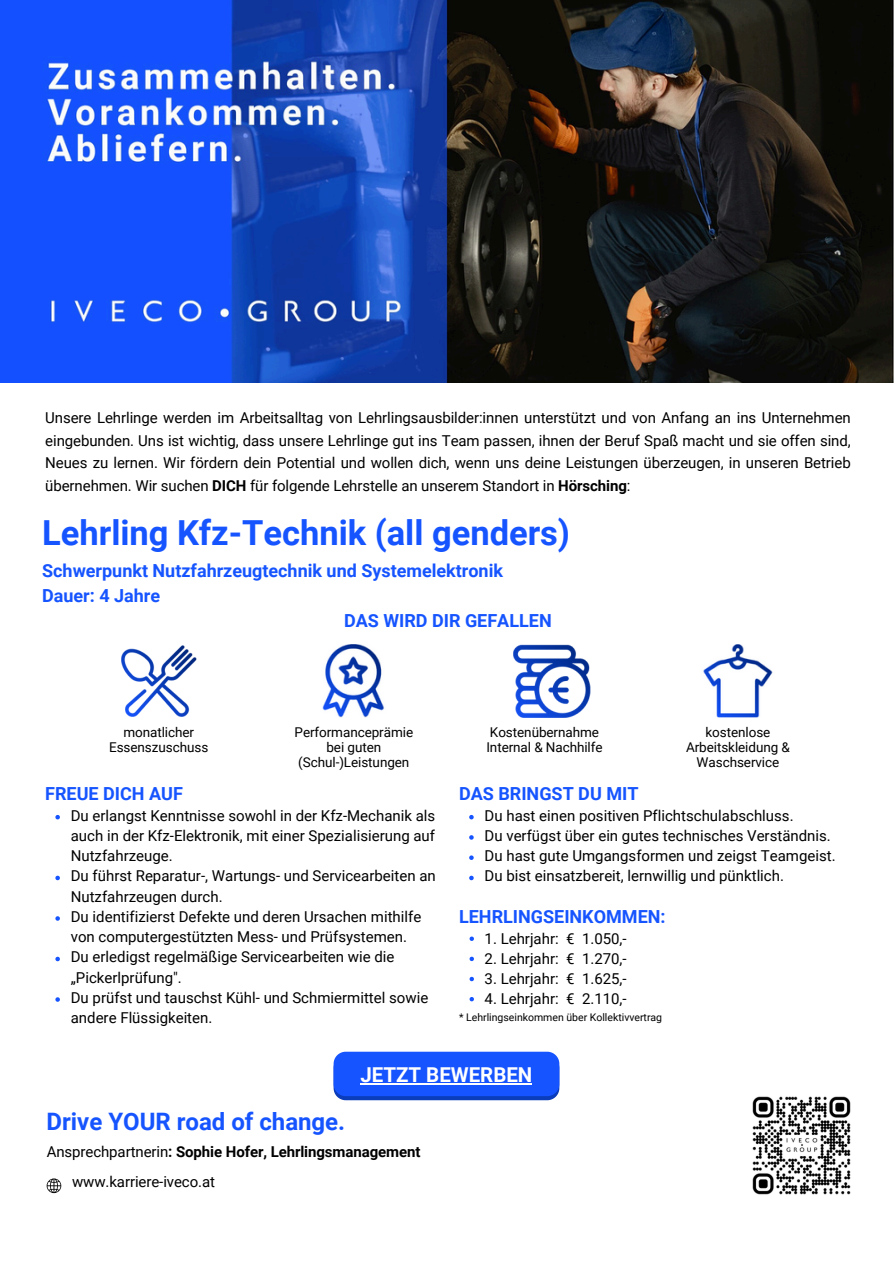
<style>
.page{position:relative;width:894px;height:1264px;background:#fff}
.page>*{position:absolute;margin:0;border:0;box-sizing:border-box;transform-origin:0 0}
.t1{font:700 34.5px "Roboto";color:#1554ff}
.t2{font:700 24px "Roboto";color:#1554ff}
.t3{font:700 20.55px "Roboto";color:#fff}
.t4{font:700 18px/24.8px "Roboto";color:#1554ff}
.t5{font:15px/20.2px "Roboto";color:#000}
.t6{font:13.5px/14.7px "Roboto";letter-spacing:-.005em;color:#000;text-align:center}
.t7{font:10.5px "Roboto";color:#000}
.s1{font-weight:700}
</style>
<div class="page">
<svg style="left:47px;top:1178px;width:14px;height:15px"></svg>
<svg style="left:333px;top:1051px;width:226px;height:49px;background:#1e59f9"></svg>
<hr style="left:360px;top:1083px;width:172px;height:1px;background:#fff">
<img style="left:752px;top:1096px;width:99px;height:99px">
<img style="left:121px;top:646px;width:76px;height:71px">
<img style="left:513px;top:644px;width:77px;height:73px">
<img style="left:0;top:0;width:893px;height:382px">
<img style="left:322px;top:644px;width:63px;height:73px">
<img style="left:703px;top:644px;width:70px;height:73px">
<svg style="left:55px;top:815px;width:5px;height:4px"></svg>
<svg style="left:55px;top:875px;width:5px;height:5px"></svg>
<svg style="left:55px;top:916px;width:5px;height:4px"></svg>
<svg style="left:55px;top:956px;width:5px;height:5px"></svg>
<svg style="left:55px;top:997px;width:5px;height:4px"></svg>
<svg style="left:469px;top:815px;width:4px;height:4px"></svg>
<svg style="left:469px;top:835px;width:4px;height:4px"></svg>
<svg style="left:469px;top:855px;width:4px;height:5px"></svg>
<svg style="left:469px;top:875px;width:4px;height:5px"></svg>
<svg style="left:469px;top:936px;width:5px;height:4px"></svg>
<svg style="left:469px;top:956px;width:5px;height:5px"></svg>
<svg style="left:469px;top:976px;width:5px;height:5px"></svg>
<svg style="left:469px;top:997px;width:5px;height:4px"></svg>
<p class="t5" style="left:45px;top:407px;width:806px;line-height:22.5px;text-align:justify">Unsere Lehrlinge werden im Arbeitsalltag von Lehrlingsausbilder:innen unterstützt und von Anfang an ins Unternehmen eingebunden. Uns ist wichtig, dass unsere Lehrlinge gut ins Team passen, ihnen der Beruf Spaß macht und sie offen sind, Neues zu lernen. Wir fördern dein Potential und wollen dich, wenn uns deine Leistungen überzeugen, in unseren Betrieb übernehmen. Wir suchen <span class="s1">DICH</span> für folgende Lehrstelle an unserem Standort in <span class="s1">Hörsching</span>:</p>
<p class="t1" style="left:42px;top:513px;width:529px">Lehrling Kfz-Technik (all genders)</p>
<p class="t4" style="left:42px;top:558px;width:462px">Schwerpunkt Nutzfahrzeugtechnik und Systemelektronik<br>Dauer: 4 Jahre</p>
<h6 class="t4" style="left:344px;top:608px;width:209px">DAS WIRD DIR GEFALLEN</h6>
<p class="t6" style="left:294px;top:725px;width:120px">Performanceprämie bei guten (Schul-)Leistungen</p>
<h3 class="t6" style="left:109px;top:725px;width:101px">monatlicher<br>Essenszuschuss</h3>
<p class="t6" style="left:685px;top:725px;width:105px">kostenlose<br>Arbeitskleidung &amp;<br>Waschservice</p>
<p class="t6" style="left:486px;top:725px;width:118px;text-align:left">Kostenübernahme<br>Internal &amp; Nachhilfe</p>
<h6 class="t4" style="left:45px;top:781px;width:139px">FREUE DICH AUF</h6>
<h6 class="t5" style="left:71px;top:805px;width:366px;text-align:justify">Du erlangst Kenntnisse sowohl in der Kfz-Mechanik als auch in der Kfz-Elektronik, mit einer Spezialisierung auf Nutzfahrzeuge.</h6>
<h6 class="t5" style="left:71px;top:866px;width:366px">Du führst Reparatur-, Wartungs- und Servicearbeiten an<br>Nutzfahrzeugen durch.</h6>
<h3 class="t5" style="left:71px;top:906px;width:352px">Du identifizierst Defekte und deren Ursachen mithilfe von computergestützten Mess- und Prüfsystemen.</h3>
<p class="t5" style="left:71px;top:947px;width:325px">Du erledigst regelmäßige Servicearbeiten wie die „Pickerlprüfung".</p>
<p class="t5" style="left:71px;top:987px;width:359px">Du prüfst und tauschst Kühl- und Schmiermittel sowie andere Flüssigkeiten.</p>
<p class="t4" style="left:459px;top:781px;width:181px">DAS BRINGST DU MIT</p>
<p class="t5" style="left:484px;top:805px;width:310px">Du hast einen positiven Pflichtschulabschluss.</p>
<p class="t5" style="left:484px;top:825px;width:347px">Du verfügst über ein gutes technisches Verständnis.</p>
<h3 class="t5" style="left:484px;top:845px;width:352px">Du hast gute Umgangsformen und zeigst Teamgeist.</h3>
<p class="t5" style="left:484px;top:866px;width:301px">Du bist einsatzbereit, lernwillig und pünktlich.</p>
<p class="t4" style="left:459px;top:904px;width:208px">LEHRLINGSEINKOMMEN:</p>
<p class="t5" style="left:484px;top:928px;width:91px">1. Lehrjahr: €</p>
<p class="t5" style="left:582px;top:928px;width:46px">1.050,-</p>
<p class="t5" style="left:484px;top:948px;width:76px">2. Lehrjahr:</p>
<p class="t5" style="left:566px;top:948px;width:62px">€ 1.270,-</p>
<h2 class="t5" style="left:484px;top:968px;width:91px">3. Lehrjahr: €</h2>
<p class="t5" style="left:582px;top:968px;width:46px">1.625,-</p>
<p class="t5" style="left:484px;top:988px;width:76px">4. Lehrjahr:</p>
<h1 class="t5" style="left:566px;top:988px;width:62px">€ 2.110,-</h1>
<h1 class="t7" style="left:459px;top:1010px;width:204px">* Lehrlingseinkommen über Kollektivvertrag</h1>
<p class="t2" style="left:47px;top:1107px;width:300px">Drive YOUR road of change.</p>
<p class="t3" style="left:360px;top:1063px;width:173px">JETZT BEWERBEN</p>
<h5 class="t5" style="left:72px;top:1137px;width:350px;line-height:29.2px;text-indent:-25px">Ansprechpartnerin<span class="s1">: Sophie Hofer, Lehrlingsmanagement </span>www.karriere-iveco.at</h5>
</div>
